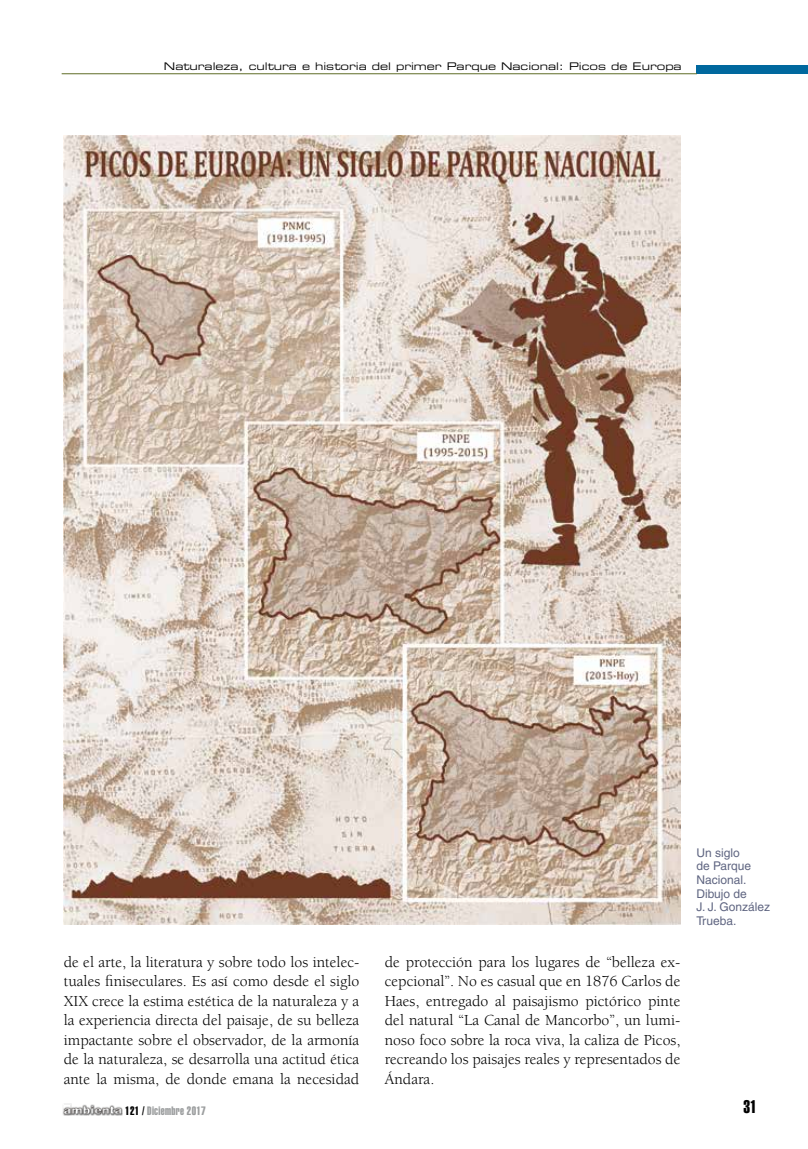
<style>
.page{position:relative;width:808px;height:1149px;background:#fff}
.page>*{position:absolute;margin:0;border:0;box-sizing:border-box;transform-origin:0 0}
.t1{font:18px "Helvetica LT Std Extra Comp";color:#000}
.t2{font:15.75px/19.5px "Berkeley Std";color:#000;text-align:justify}
.t3{font:12px/13.5px "Helvetica LT Std";color:#5f6581}
.t4{font:12px "Helvetica LT Std Extra Comp";letter-spacing:.025em;color:#9c9e9f}
.t5{font:10.5px "Eurostile LT Std Ex 2";color:#000}
.s1{color:#000}
</style>
<div class="page">
<div style="left:696px;top:65px;width:112px;height:9px;background:#00689e"></div>
<hr style="left:62px;top:73px;width:635px;height:1px;background:#5f6d27">
<img style="left:62px;top:1103px;width:61px;height:13px">
<img style="left:64px;top:135px;width:616px;height:789px">
<p class="t5" style="left:164px;top:59px;width:519px">Naturaleza, cultura e historia del primer Parque Nacional: Picos de Europa</p>
<p class="t2" style="left:64px;top:952px;width:297px">de el arte, la literatura y sobre todo los intelec&shy;tuales finiseculares. Es así como desde el siglo XIX crece la estima estética de la naturaleza y a la experiencia directa del paisaje, de su belleza impactante sobre el observador, de la armonía de la naturaleza, se desarrolla una actitud ética ante la misma, de donde emana la necesidad</p>
<p class="t2" style="left:385px;top:952px;width:297px">de protección para los lugares de “belleza ex&shy;cepcional”. No es casual que en 1876 Carlos de Haes, entregado al paisajismo pictórico pinte del natural “La Canal de Mancorbo”, un lumi&shy;noso foco sobre la roca viva, la caliza de Picos, recreando los paisajes reales y representados de Ándara.</p>
<p class="t3" style="left:696px;top:845px;width:75px">Un siglo<br>de Parque<br>Nacional.<br>Dibujo de<br>J. J. González<br>Trueba.</p>
<p class="t4" style="left:125px;top:1103px;width:82px"><span class="s1">121 /</span> Diciembre 2017</p>
<p class="t1" style="left:744px;top:1095px;width:15px">31</p>
</div>
